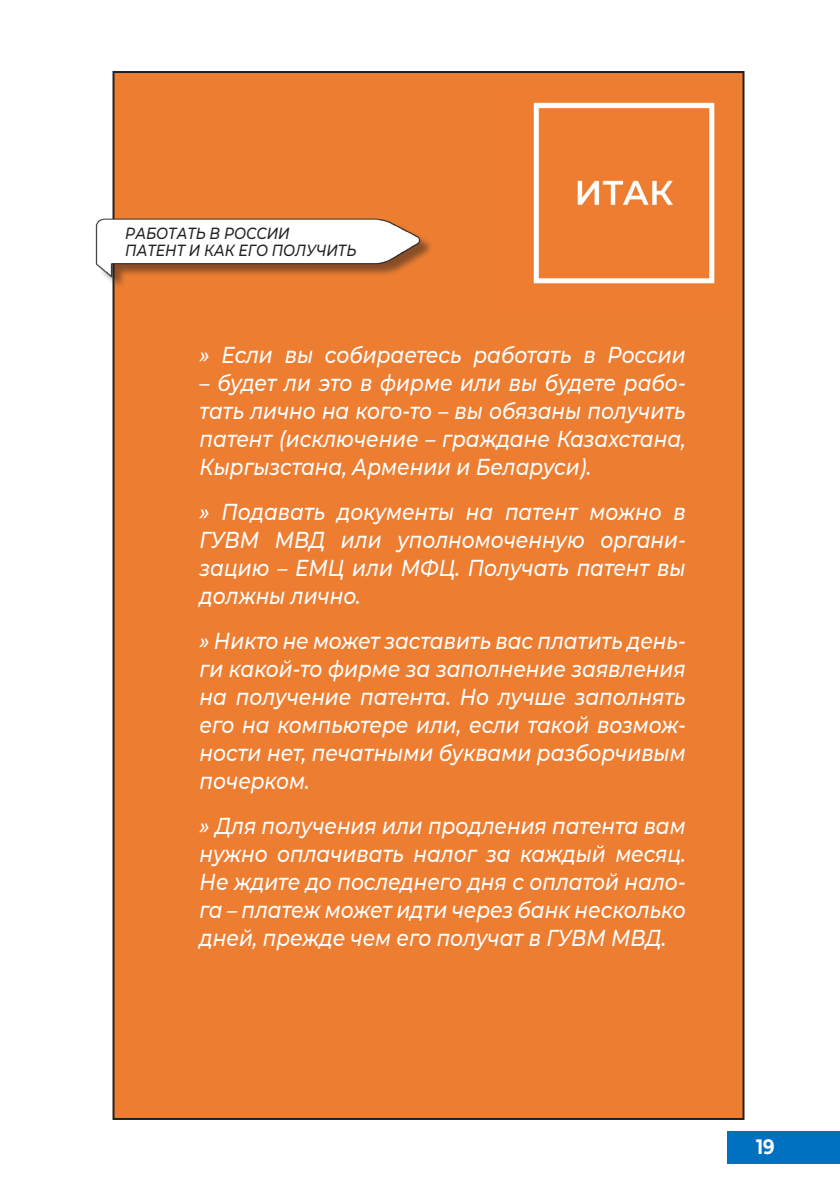
<style>
.page{position:relative;width:840px;height:1191px;background:#fff}
.page>*{position:absolute;margin:0;border:0;box-sizing:border-box;transform-origin:0 0}
.Итак{font:italic 500 23px/28px "Montserrat";color:#fff;text-align:justify;scale:.87 1}
.t1{font:700 20.8px "Montserrat";color:#fff;scale:.87 1}
.МИНИЗАГОЛОВОК{font:italic 500 16.2px "Montserrat";color:#231f20;scale:.87 1}
</style>
<div class="page">
<div style="left:727px;top:1130px;width:112px;height:33px;background:#0070c0"></div>
<div style="left:113px;top:72px;width:630px;height:1047px;background:#ed7d31"></div>
<img style="left:533px;top:102px;width:182px;height:182px">
<div style="left:98px;top:220px;width:335px;height:70px;background:#231f20;opacity:.5"></div>
<img style="left:95px;top:210px;width:329px;height:69px">
<p class="МИНИЗАГОЛОВОК" style="left:125px;top:222px;width:190px">РАБОТАТЬ В РОССИИ</p>
<p class="МИНИЗАГОЛОВОК" style="left:125px;top:239px;width:267px">ПАТЕНТ И КАК ЕГО ПОЛУЧИТЬ</p>
<p class="Итак" style="left:199px;top:339px;width:560px">» Если вы собираетесь работать в России</p>
<p class="Итак" style="left:199px;top:367px;width:560px">– будет ли это в фирме или вы будете рабо&shy;тать лично на кого-то – вы обязаны получить патент (исключение – граждане Казахстана, Кыргызстана, Армении и Беларуси).</p>
<p class="Итак" style="left:199px;top:496px;width:560px">» Подавать документы на патент можно в ГУВМ МВД или уполномоченную органи&shy;зацию – ЕМЦ или МФЦ. Получать патент вы должны лично.</p>
<p class="Итак" style="left:199px;top:625px;width:560px">» Никто не может заставить вас платить день&shy;ги какой-то фирме за заполнение заявления на получение патента. Но лучше заполнять его на компьютере или, если такой возмож&shy;ности нет, печатными буквами разборчивым почерком.</p>
<p class="Итак" style="left:199px;top:810px;width:560px">» Для получения или продления патента вам нужно оплачивать налог за каждый месяц.<br>Не ждите до последнего дня с оплатой нало&shy;га – платеж может идти через банк несколько дней, прежде чем его получат в ГУВМ МВД.</p>
<p class="t1" style="left:755px;top:1132px;width:23px">19</p>
</div>
